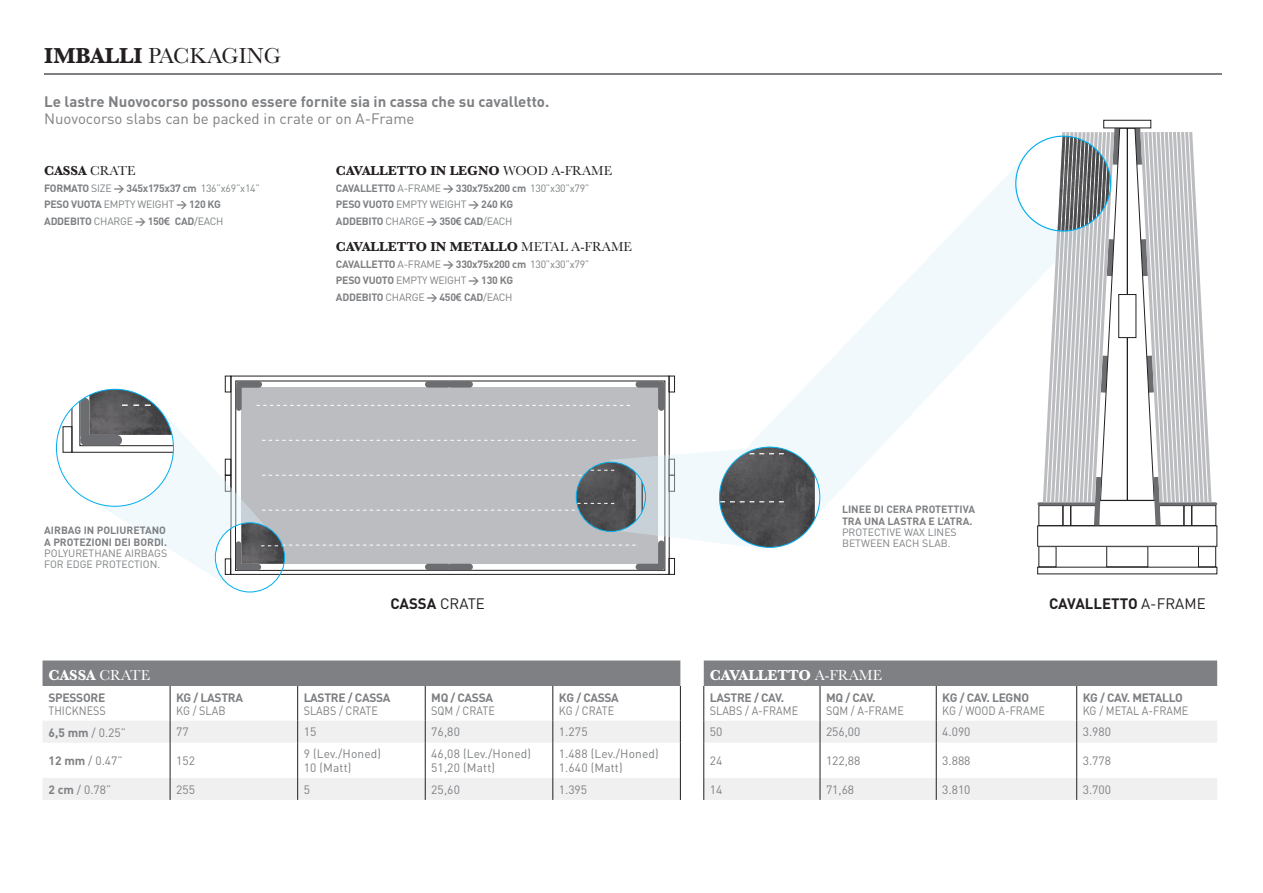
<style>
.page{position:relative;width:1263px;height:893px;background:#fff}
.page>*{position:absolute;margin:0;border:0;box-sizing:border-box;transform-origin:0 0}
.t1{font:22.5px "Baskerville";color:#231f20}
.t2{font:700 15px "DIN";color:#7e8083}
.t3{font:15px "DIN";color:#7e8083}
.t4{font:700 15px "DIN";color:#231f20}
.t5{font:700 15px "Baskerville";color:#fff}
.t6{font:700 13.5px "Baskerville";color:#231f20}
.t7{font:12px/13.5px "DIN";color:#7e8083}
.t8{font:12px "DIN";color:#7e8083;scale:.9 1}
.t9{font:700 12px "DIN";letter-spacing:-.025em;color:#7e8083}
.t10{font:700 10.5px/16.5px "DIN";letter-spacing:-.025em;color:#7e8083}
.t11{font:700 10.5px/11.2px "DIN";color:#7e8083}
.t12{font:10.5px/11.2px "DIN";color:#7e8083}
.s1{font-weight:700}
.s2{font-weight:400}
.s3{font-family:"Arial"}
</style>
<div class="page">
<div style="left:225px;top:376px;width:6px;height:16px;border:1px solid #231f20"></div>
<div style="left:669px;top:376px;width:6px;height:16px;border:1px solid #231f20"></div>
<div style="left:236px;top:385px;width:6px;height:26px;background:#6c6d70;border-radius:3px"></div>
<div style="left:236px;top:381px;width:26px;height:7px;background:#6c6d70;border-radius:3px"></div>
<div style="left:636px;top:381px;width:25px;height:7px;background:#6c6d70;border-radius:3px"></div>
<div style="left:658px;top:381px;width:7px;height:30px;background:#6c6d70;border-radius:3px"></div>
<svg style="left:56px;top:389px;width:117px;height:117px"></svg>
<div style="left:63px;top:426px;width:9px;height:26px;border:1px solid #231f20"></div>
<div style="left:425px;top:381px;width:25px;height:7px;background:#6c6d70;border-radius:3px"></div>
<div style="left:448px;top:381px;width:25px;height:7px;background:#6c6d70;border-radius:3px"></div>
<svg style="left:803px;top:157px;width:240px;height:369px"></svg>
<svg style="left:72px;top:389px;width:748px;height:195px"></svg>
<div style="left:1039px;top:546px;width:17px;height:21px;border:1px solid #231f20"></div>
<div style="left:1039px;top:505px;width:24px;height:21px;border:1px solid #231f20"></div>
<div style="left:1192px;top:505px;width:24px;height:21px;border:1px solid #231f20"></div>
<hr style="left:1037px;top:502px;width:59px;height:3px;background:#6c6d70;border-radius:2px">
<hr style="left:1159px;top:502px;width:58px;height:3px;background:#6c6d70;border-radius:2px">
<div style="left:1198px;top:546px;width:18px;height:21px;border:1px solid #231f20"></div>
<div style="left:1106px;top:546px;width:42px;height:21px;border:1px solid #231f20"></div>
<div style="left:1103px;top:120px;width:48px;height:8px;border:1px solid #231f20"></div>
<div style="left:1016px;top:136px;width:95px;height:95px;background:#fff;border-radius:50%"></div>
<svg style="left:1043px;top:128px;width:169px;height:398px"></svg>
<img style="left:1057px;top:136px;width:53px;height:95px">
<hr style="left:44px;top:73px;width:1178px;height:1px;background:#7e8083">
<div style="left:43px;top:660px;width:1174px;height:26px;background:#7e8083"></div>
<svg style="left:43px;top:721px;width:1174px;height:79px;fill:#f0f0f1"></svg>
<hr style="left:170px;top:686px;width:1px;height:35px;background:#231f20">
<hr style="left:297px;top:686px;width:1px;height:35px;background:#231f20">
<hr style="left:425px;top:686px;width:1px;height:35px;background:#231f20">
<hr style="left:553px;top:686px;width:1px;height:35px;background:#231f20">
<hr style="left:680px;top:686px;width:1px;height:35px;background:#231f20">
<hr style="left:703px;top:686px;width:1px;height:35px;background:#231f20">
<hr style="left:820px;top:686px;width:1px;height:35px;background:#231f20">
<hr style="left:1076px;top:686px;width:1px;height:35px;background:#231f20">
<svg style="left:170px;top:721px;width:1px;height:22px"></svg>
<svg style="left:297px;top:721px;width:1px;height:22px"></svg>
<svg style="left:425px;top:721px;width:1px;height:22px"></svg>
<svg style="left:553px;top:721px;width:1px;height:22px"></svg>
<svg style="left:680px;top:721px;width:1px;height:22px"></svg>
<svg style="left:703px;top:721px;width:1px;height:22px"></svg>
<svg style="left:820px;top:721px;width:1px;height:22px"></svg>
<svg style="left:1076px;top:721px;width:1px;height:22px"></svg>
<hr style="left:170px;top:743px;width:1px;height:35px;background:#231f20">
<hr style="left:297px;top:743px;width:1px;height:35px;background:#231f20">
<hr style="left:425px;top:743px;width:1px;height:35px;background:#231f20">
<hr style="left:553px;top:743px;width:1px;height:35px;background:#231f20">
<hr style="left:680px;top:743px;width:1px;height:35px;background:#231f20">
<hr style="left:703px;top:743px;width:1px;height:35px;background:#231f20">
<hr style="left:820px;top:743px;width:1px;height:35px;background:#231f20">
<hr style="left:1076px;top:743px;width:1px;height:35px;background:#231f20">
<svg style="left:170px;top:778px;width:1px;height:22px"></svg>
<svg style="left:297px;top:778px;width:1px;height:22px"></svg>
<svg style="left:425px;top:778px;width:1px;height:22px"></svg>
<svg style="left:553px;top:778px;width:1px;height:22px"></svg>
<svg style="left:680px;top:778px;width:1px;height:22px"></svg>
<svg style="left:703px;top:778px;width:1px;height:22px"></svg>
<svg style="left:820px;top:778px;width:1px;height:22px"></svg>
<svg style="left:1076px;top:778px;width:1px;height:22px"></svg>
<hr style="left:936px;top:686px;width:1px;height:35px;background:#231f20">
<svg style="left:936px;top:721px;width:1px;height:22px"></svg>
<hr style="left:936px;top:743px;width:1px;height:35px;background:#231f20">
<svg style="left:936px;top:778px;width:1px;height:22px"></svg>
<h1 class="t1" style="left:44px;top:41px;width:238px"><span class="s1">IMBALLI</span> PACKAGING</h1>
<h2 class="t2" style="left:44px;top:92px;width:507px">Le lastre Nuovocorso possono essere fornite sia in cassa che su cavalletto.</h2>
<h2 class="t3" style="left:44px;top:109px;width:372px">Nuovocorso slabs can be packed in crate or on A-Frame</h2>
<p class="t6" style="left:44px;top:162px;width:93px">CASSA <span class="s2">CRATE</span></p>
<p class="t10" style="left:44px;top:179px;width:217px">FORMATO <span class="s2">SIZE</span> &gt; 345x175x37 cm <span class="s2">136”x69”x14”<br></span>PESO VUOTA <span class="s2">EMPTY WEIGHT</span> &gt; 120 KG<br>ADDEBITO <span class="s2">CHARGE</span> &gt; 150<span class="s3">€</span> CAD<span class="s2">/EACH</span></p>
<p class="t6" style="left:336px;top:162px;width:278px">CAVALLETTO IN LEGNO <span class="s2">WOOD A-FRAME</span></p>
<p class="t10" style="left:336px;top:179px;width:255px">CAVALLETTO <span class="s2">A-FRAME</span> &gt; 330x75x200 cm <span class="s2">130”x30”x79”<br></span>PESO VUOTO <span class="s2">EMPTY WEIGHT</span> &gt; 240 KG<br>ADDEBITO <span class="s2">CHARGE</span> &gt; 350<span class="s3">€</span> CAD<span class="s2">/EACH</span></p>
<p class="t6" style="left:336px;top:237px;width:297px">CAVALLETTO IN METALLO <span class="s2">METAL A-FRAME</span></p>
<p class="t10" style="left:336px;top:255px;width:255px">CAVALLETTO <span class="s2">A-FRAME</span> &gt; 330x75x200 cm <span class="s2">130”x30”x79”<br></span>PESO VUOTO <span class="s2">EMPTY WEIGHT</span> &gt; 130 KG<br>ADDEBITO <span class="s2">CHARGE</span> &gt; 450<span class="s3">€</span> CAD<span class="s2">/EACH</span></p>
<p class="t11" style="left:44px;top:525px;width:124px">AIRBAG IN POLIURETANO<br>A PROTEZIONI DEI BORDI.</p>
<p class="t12" style="left:44px;top:547px;width:125px">POLYURETHANE AIRBAGS<br>FOR EDGE PROTECTION.</p>
<p class="t11" style="left:842px;top:503px;width:135px">LINEE DI CERA PROTETTIVA<br>TRA UNA LASTRA E L’ATRA.</p>
<p class="t12" style="left:842px;top:526px;width:116px">PROTECTIVE WAX LINES<br>BETWEEN EACH SLAB.</p>
<h2 class="t4" style="left:390px;top:594px;width:96px">CASSA <span class="s2">CRATE</span></h2>
<h2 class="t4" style="left:1049px;top:594px;width:158px">CAVALLETTO <span class="s2">A-FRAME</span></h2>
<h2 class="t5" style="left:49px;top:665px;width:103px">CASSA <span class="s2">CRATE</span></h2>
<h2 class="t5" style="left:710px;top:665px;width:174px">CAVALLETTO <span class="s2">A-FRAME</span></h2>
<p class="t9" style="left:49px;top:690px;width:58px">SPESSORE</p>
<p class="t8" style="left:49px;top:703px;width:65px">THICKNESS</p>
<p class="t9" style="left:176px;top:690px;width:69px">KG / LASTRA</p>
<p class="t8" style="left:176px;top:703px;width:56px">KG / SLAB</p>
<p class="t9" style="left:304px;top:690px;width:88px">LASTRE / CASSA</p>
<p class="t8" style="left:304px;top:703px;width:84px">SLABS / CRATE</p>
<p class="t9" style="left:431px;top:690px;width:63px">MQ / CASSA</p>
<p class="t8" style="left:431px;top:703px;width:72px">SQM / CRATE</p>
<p class="t9" style="left:559px;top:690px;width:62px">KG / CASSA</p>
<p class="t8" style="left:559px;top:703px;width:63px">KG / CRATE</p>
<p class="t9" style="left:710px;top:690px;width:76px">LASTRE / CAV.</p>
<p class="t8" style="left:710px;top:703px;width:100px">SLABS / A-FRAME</p>
<p class="t9" style="left:826px;top:690px;width:51px">MQ / CAV.</p>
<p class="t8" style="left:826px;top:703px;width:88px">SQM / A-FRAME</p>
<p class="t9" style="left:942px;top:690px;width:88px">KG / CAV. LEGNO</p>
<p class="t8" style="left:942px;top:703px;width:116px">KG / WOOD A-FRAME</p>
<p class="t9" style="left:1083px;top:690px;width:102px">KG / CAV. METALLO</p>
<p class="t8" style="left:1083px;top:703px;width:119px">KG / METAL A-FRAME</p>
<p class="t7" style="left:49px;top:725px;width:79px"><span class="s1">6,5 mm</span> / 0.25”</p>
<p class="t7" style="left:176px;top:725px;width:14px">77</p>
<p class="t7" style="left:304px;top:725px;width:14px">15</p>
<p class="t7" style="left:431px;top:725px;width:30px">76,80</p>
<p class="t7" style="left:559px;top:725px;width:30px">1.275</p>
<p class="t7" style="left:710px;top:725px;width:14px">50</p>
<p class="t7" style="left:826px;top:725px;width:36px">256,00</p>
<p class="t7" style="left:942px;top:725px;width:30px">4.090</p>
<p class="t7" style="left:1083px;top:725px;width:30px">3.980</p>
<p class="t7" style="left:49px;top:754px;width:76px"><span class="s1">12 mm</span> / 0.47”</p>
<p class="t7" style="left:176px;top:754px;width:21px">152</p>
<p class="t7" style="left:304px;top:747px;width:79px">9 (Lev./Honed)<br>10 (Matt)</p>
<p class="t7" style="left:431px;top:747px;width:101px">46,08 (Lev./Honed)<br>51,20 (Matt)</p>
<p class="t7" style="left:559px;top:747px;width:101px">1.488 (Lev./Honed)<br>1.640 (Matt)</p>
<p class="t7" style="left:710px;top:754px;width:14px">24</p>
<p class="t7" style="left:826px;top:754px;width:36px">122,88</p>
<p class="t7" style="left:942px;top:754px;width:30px">3.888</p>
<p class="t7" style="left:1083px;top:754px;width:30px">3.778</p>
<p class="t7" style="left:49px;top:783px;width:64px"><span class="s1">2 cm</span> / 0.78”</p>
<p class="t7" style="left:176px;top:782px;width:21px">255</p>
<p class="t7" style="left:304px;top:782px;width:8px">5</p>
<p class="t7" style="left:431px;top:782px;width:30px">25,60</p>
<p class="t7" style="left:559px;top:782px;width:30px">1.395</p>
<p class="t7" style="left:710px;top:782px;width:14px">14</p>
<p class="t7" style="left:826px;top:782px;width:30px">71,68</p>
<p class="t7" style="left:942px;top:782px;width:30px">3.810</p>
<p class="t7" style="left:1083px;top:782px;width:30px">3.700</p>
</div>
